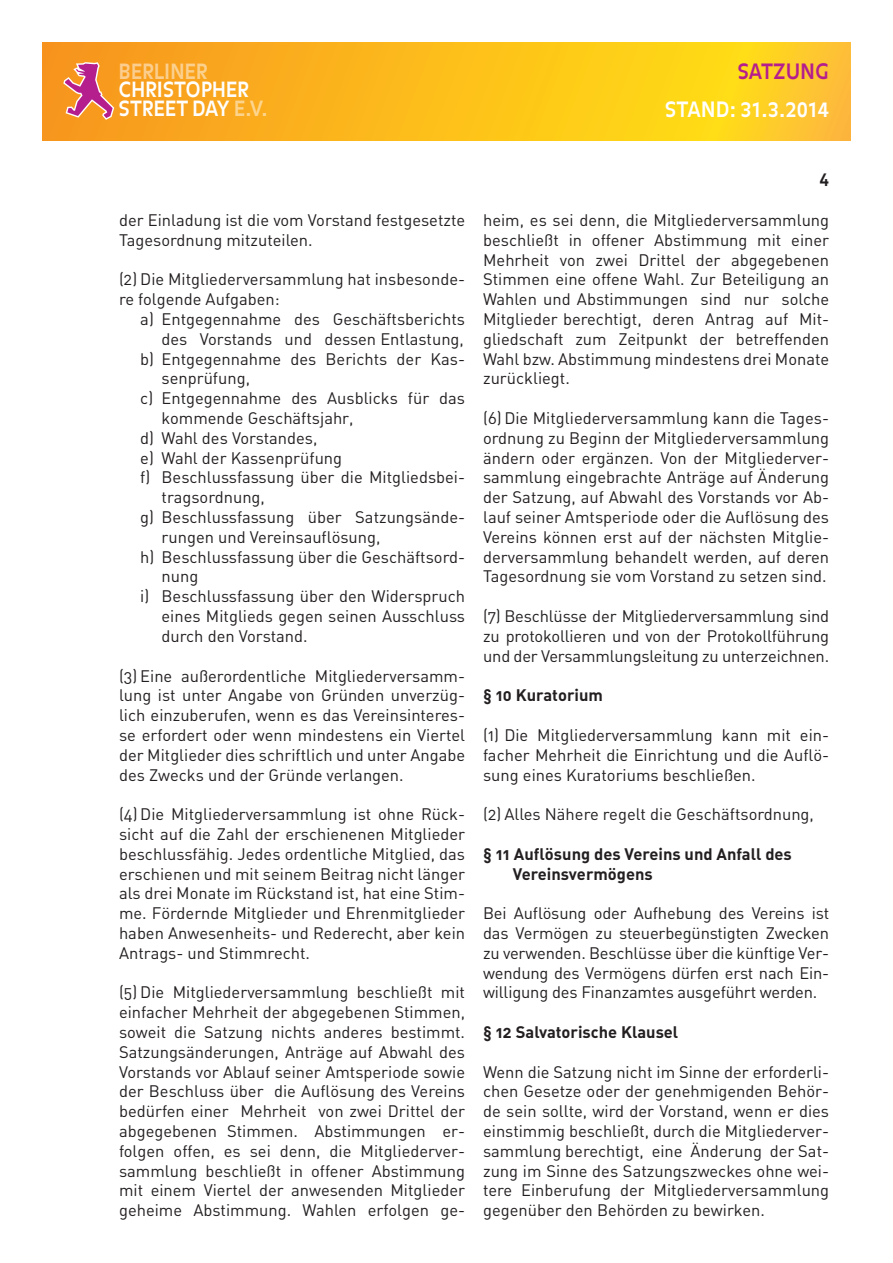
<style>
.page{position:relative;width:893px;height:1263px;background:#fff}
.page>*{position:absolute;margin:0;border:0;box-sizing:border-box;transform-origin:0 0}
.t1{font:700 21px "Balance";letter-spacing:-.01em;color:#fff;scale:.92 1}
.t2{font:700 21px "Balance";color:#b41e8d;scale:.92 1}
.t3{font:700 20.85px/18.5px "Balance";letter-spacing:-.01em;color:#fff;scale:.92 1}
.t4{font:700 20.85px "Balance";letter-spacing:-.01em;color:rgb(255 255 255/.5);scale:.92 1}
.t5{font:16.5px/19.8px "DIN Regular Alternate";color:#231f20;text-align:justify}
.t6{font:16.5px/19.8px "DIN Bold Alternate";color:#231f20}
.s1{color:rgb(255 255 255/.5)}
</style>
<div class="page">
<svg style="left:43px;top:43px;width:807px;height:97px;background:#fcbc1c"></svg>
<svg style="left:63px;top:62px;width:51px;height:58px;background:#e17d5f"></svg>
<p class="t4" style="left:119px;top:59px;width:98px">BERLINER</p>
<p class="t3" style="left:119px;top:82px;width:163px">CHRISTOPHER<br>STREET DAY <span class="s1">E.V.</span></p>
<p class="t2" style="left:737px;top:59px;width:101px">SATZUNG</p>
<p class="t1" style="left:665px;top:97px;width:180px">STAND: 31.3.2014</p>
<p class="t5" style="left:119px;top:210px;width:348px">der Einladung ist die vom Vorstand festgesetzte<br>Tagesordnung mitzuteilen.</p>
<p class="t5" style="left:119px;top:269px;width:348px">(2) Die Mitgliederversammlung hat insbesonde&shy;re folgende Aufgaben:</p>
<p class="t5" style="left:140px;top:309px;width:326px">a) Entgegennahme des Geschäftsberichts</p>
<p class="t5" style="left:162px;top:329px;width:304px">des Vorstands und dessen Entlastung,</p>
<p class="t5" style="left:140px;top:348px;width:326px">b) Entgegennahme des Berichts der Kas-</p>
<p class="t5" style="left:162px;top:368px;width:90px">senprüfung,</p>
<p class="t5" style="left:140px;top:388px;width:326px">c) Entgegennahme des Ausblicks für das</p>
<p class="t5" style="left:162px;top:408px;width:194px">kommende Geschäftsjahr,</p>
<p class="t5" style="left:140px;top:428px;width:179px">d) Wahl des Vorstandes,</p>
<p class="t5" style="left:140px;top:447px;width:203px">e) Wahl der Kassenprüfung</p>
<p class="t5" style="left:140px;top:467px;width:326px">f) Beschlussfassung über die Mitgliedsbei-</p>
<p class="t5" style="left:162px;top:487px;width:105px">tragsordnung,</p>
<p class="t5" style="left:140px;top:507px;width:326px">g) Beschlussfassung über Satzungsände-</p>
<p class="t5" style="left:162px;top:527px;width:220px">rungen und Vereinsauflösung,</p>
<p class="t5" style="left:140px;top:546px;width:326px">h) Beschlussfassung über die Geschäftsord-</p>
<p class="t5" style="left:162px;top:566px;width:38px">nung</p>
<p class="t5" style="left:140px;top:586px;width:326px">i) Beschlussfassung über den Widerspruch</p>
<p class="t5" style="left:162px;top:606px;width:305px">eines Mitglieds gegen seinen Ausschluss</p>
<p class="t5" style="left:162px;top:626px;width:147px">durch den Vorstand.</p>
<p class="t5" style="left:119px;top:665px;width:348px">(3) Eine außerordentliche Mitgliederversamm&shy;lung ist unter Angabe von Gründen unverzüg&shy;lich einzuberufen, wenn es das Vereinsinteres&shy;se erfordert oder wenn mindestens ein Viertel der Mitglieder dies schriftlich und unter Angabe des Zwecks und der Gründe verlangen.</p>
<p class="t5" style="left:119px;top:804px;width:348px">(4)Die Mitgliederversammlung ist ohne Rück&shy;sicht auf die Zahl der erschienenen Mitglieder beschlussfähig. Jedes ordentliche Mitglied, das erschienen und mit seinem Beitrag nicht länger als drei Monate im Rückstand ist, hat eine Stim&shy;me. Fördernde Mitglieder und Ehrenmitglieder haben Anwesenheits- und Rederecht, aber kein Antrags- und Stimmrecht.</p>
<p class="t5" style="left:119px;top:982px;width:348px">(5) Die Mitgliederversammlung beschließt mit einfacher Mehrheit der abgegebenen Stimmen, soweit die Satzung nichts anderes bestimmt.<br>Satzungsänderungen, Anträge auf Abwahl des Vorstands vor Ablauf seiner Amtsperiode sowie der Beschluss über die Auflösung des Vereins bedürfen einer Mehrheit von zwei Drittel der abgegebenen Stimmen. Abstimmungen er&shy;folgen offen, es sei denn, die Mitgliederver&shy;sammlung beschließt in offener Abstimmung mit einem Viertel der anwesenden Mitglieder geheime Abstimmung. Wahlen erfolgen ge-</p>
<p class="t6" style="left:819px;top:167px;width:11px">4</p>
<p class="t5" style="left:483px;top:210px;width:348px">heim, es sei denn, die Mitgliederversammlung beschließt in offener Abstimmung mit einer Mehrheit von zwei Drittel der abgegebenen Stimmen eine offene Wahl. Zur Beteiligung an Wahlen und Abstimmungen sind nur solche Mitglieder berechtigt, deren Antrag auf Mit&shy;gliedschaft zum Zeitpunkt der betreffenden Wahl bzw. Abstimmung mindestens drei Monate zurückliegt.</p>
<p class="t5" style="left:483px;top:408px;width:348px">(6) Die Mitgliederversammlung kann die Tages&shy;ordnung zu Beginn der Mitgliederversammlung ändern oder ergänzen. Von der Mitgliederver&shy;sammlung eingebrachte Anträge auf Änderung der Satzung, auf Abwahl des Vorstands vor Ab&shy;lauf seiner Amtsperiode oder die Auflösung des Vereins können erst auf der nächsten Mitglie&shy;derversammlung behandelt werden, auf deren Tagesordnung sie vom Vorstand zu setzen sind.</p>
<p class="t5" style="left:483px;top:606px;width:348px">(7) Beschlüsse der Mitgliederversammlung sind zu protokollieren und von der Protokollführung und der Versammlungsleitung zu unterzeichnen.</p>
<p class="t6" style="left:483px;top:685px;width:121px">§ 10 Kuratorium</p>
<p class="t5" style="left:483px;top:725px;width:348px">(1) Die Mitgliederversammlung kann mit ein&shy;facher Mehrheit die Einrichtung und die Auflö&shy;sung eines Kuratoriums beschließen.</p>
<p class="t5" style="left:483px;top:804px;width:332px">(2) Alles Nähere regelt die Geschäftsordnung,</p>
<p class="t6" style="left:513px;top:843px;width:280px;text-indent:-30px">§ 11 Auflösung des Vereins und Anfall des<br>Vereinsvermögens</p>
<p class="t5" style="left:483px;top:903px;width:348px">Bei Auflösung oder Aufhebung des Vereins ist das Vermögen zu steuerbegünstigten Zwecken zu verwenden. Beschlüsse über die künftige Ver&shy;wendung des Vermögens dürfen erst nach Ein&shy;willigung des Finanzamtes ausgeführt werden.</p>
<p class="t6" style="left:483px;top:1021px;width:197px">§ 12 Salvatorische Klausel</p>
<p class="t5" style="left:483px;top:1061px;width:348px">Wenn die Satzung nicht im Sinne der erforderli&shy;chen Gesetze oder der genehmigenden Behör&shy;de sein sollte, wird der Vorstand, wenn er dies einstimmig beschließt, durch die Mitgliederver&shy;sammlung berechtigt, eine Änderung der Sat&shy;zung im Sinne des Satzungszweckes ohne wei&shy;tere Einberufung der Mitgliederversammlung gegenüber den Behörden zu bewirken.</p>
</div>
